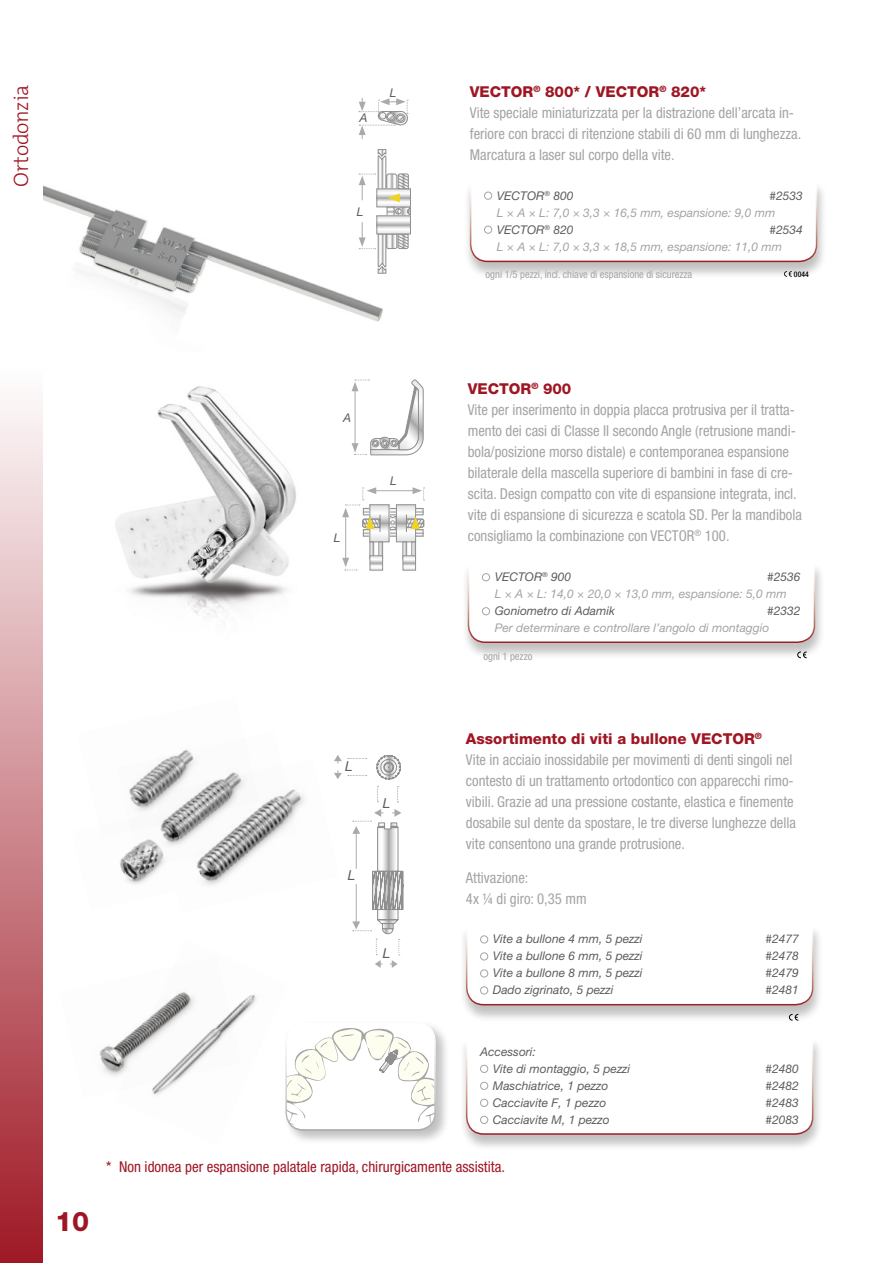
<style>
.page{position:relative;width:893px;height:1263px;background:#fff}
.page>*{position:absolute;margin:0;border:0;box-sizing:border-box;transform-origin:0 0}
.t1{font:800 27px "Helvetica Neue LT Pro";color:#9e1623}
.t2{font:300 21px "The Mix";letter-spacing:-.015em;color:#9e1623}
.t3{font:condensed 15px/21px "Helvetica Neue LT Pro";color:#a4a4a4}
.t4{font:condensed 15px "Helvetica Neue LT Pro";color:#9e1623}
.t5{font:italic 13.65px "Helvetica Neue LT Pro";color:#5d5d5c}
.t6{font:italic 12px/17px "Helvetica Neue LT Pro";color:#5d5d5c}
.t7{font:italic 12px/17px "Helvetica Neue LT Pro";color:#a4a4a4}
.t8{font:condensed 10.5px "Helvetica Neue LT Pro";color:#a4a4a4}
.t9{font:500 condensed 7.8px "Helvetica Neue LT Pro";color:#000}
.s1{font-weight:800;font-stretch:normal;color:#9e1623}
.s2{color:#5d5d5c}
</style>
<div class="page">
<img style="left:115px;top:386px;width:181px;height:232px">
<img style="left:99px;top:1046px;width:16px;height:30px">
<img style="left:121px;top:869px;width:34px;height:16px">
<img style="left:115px;top:992px;width:142px;height:103px">
<img style="left:155px;top:763px;width:184px;height:122px">
<img style="left:120px;top:763px;width:177px;height:106px">
<img style="left:120px;top:749px;width:139px;height:89px">
<div style="left:283px;top:1020px;width:167px;height:125px;background:#000;opacity:.25"></div>
<svg style="left:286px;top:1026px;width:149px;height:104px"></svg>
<div style="left:285px;top:1023px;width:151px;height:108px;border:2px solid #fff;border-radius:17px"></div>
<img style="left:43px;top:174px;width:340px;height:148px">
<div style="left:0;top:370px;width:43px;height:893px;background:linear-gradient(to bottom,#fefdfd,#9f1926)"></div>
<div style="left:461px;top:563px;width:364px;height:97px;background:#000;opacity:.25"></div>
<svg style="left:467px;top:563px;width:349px;height:81px"></svg>
<svg style="left:797px;top:651px;width:10px;height:7px"></svg>
<div style="left:459px;top:925px;width:364px;height:97px;background:#000;opacity:.25"></div>
<svg style="left:465px;top:925px;width:349px;height:81px"></svg>
<div style="left:459px;top:1037px;width:364px;height:115px;background:#000;opacity:.25"></div>
<svg style="left:465px;top:1037px;width:349px;height:98px"></svg>
<svg style="left:365px;top:531px;width:56px;height:3px"></svg>
<div style="left:363px;top:529px;width:60px;height:7px;border:1px solid #8f8f8f"></div>
<svg style="left:389px;top:510px;width:32px;height:3px"></svg>
<div style="left:363px;top:508px;width:60px;height:7px;border:1px solid #8f8f8f"></div>
<svg style="left:389px;top:516px;width:7px;height:13px"></svg>
<svg style="left:372px;top:507px;width:15px;height:33px"></svg>
<div style="left:370px;top:505px;width:19px;height:37px;border:1px solid #8f8f8f"></div>
<svg style="left:398px;top:507px;width:16px;height:33px"></svg>
<div style="left:396px;top:505px;width:20px;height:37px;border:1px solid #8f8f8f"></div>
<div style="left:370px;top:542px;width:4px;height:17px;border:1px solid #8f8f8f"></div>
<div style="left:379px;top:542px;width:4px;height:17px;border:1px solid #8f8f8f"></div>
<svg style="left:372px;top:557px;width:9px;height:9px"></svg>
<div style="left:370px;top:555px;width:13px;height:15px;border:1px solid #8f8f8f"></div>
<div style="left:403px;top:542px;width:4px;height:17px;border:1px solid #8f8f8f"></div>
<div style="left:412px;top:542px;width:4px;height:17px;border:1px solid #8f8f8f"></div>
<svg style="left:405px;top:557px;width:9px;height:9px"></svg>
<div style="left:403px;top:555px;width:13px;height:15px;border:1px solid #8f8f8f"></div>
<svg style="left:406px;top:515px;width:18px;height:17px"></svg>
<svg style="left:352px;top:379px;width:72px;height:77px"></svg>
<hr style="left:345px;top:515px;width:1px;height:45px;background:#ada9a8">
<svg style="left:342px;top:558px;width:15px;height:13px"></svg>
<hr style="left:374px;top:490px;width:41px;height:1px;background:#ada9a8">
<svg style="left:342px;top:487px;width:39px;height:45px"></svg>
<svg style="left:413px;top:487px;width:12px;height:14px"></svg>
<svg style="left:376px;top:755px;width:25px;height:24px"></svg>
<svg style="left:334px;top:771px;width:8px;height:8px"></svg>
<svg style="left:334px;top:755px;width:8px;height:8px"></svg>
<svg style="left:348px;top:758px;width:19px;height:1px"></svg>
<svg style="left:348px;top:775px;width:19px;height:1px"></svg>
<svg style="left:377px;top:786px;width:2px;height:16px"></svg>
<svg style="left:397px;top:786px;width:2px;height:17px"></svg>
<svg style="left:352px;top:809px;width:51px;height:159px"></svg>
<div style="left:463px;top:181px;width:364px;height:98px;background:#000;opacity:.25"></div>
<svg style="left:469px;top:181px;width:349px;height:82px"></svg>
<svg style="left:784px;top:271px;width:8px;height:6px"></svg>
<svg style="left:379px;top:218px;width:30px;height:5px"></svg>
<div style="left:377px;top:216px;width:34px;height:18px;border:1px solid #8f8f8f"></div>
<svg style="left:359px;top:98px;width:50px;height:41px"></svg>
<svg style="left:359px;top:149px;width:52px;height:68px"></svg>
<svg style="left:359px;top:223px;width:50px;height:51px"></svg>
<h2 class="t2" style="left:4px;top:187px;width:104px;rotate:-90deg">Ortodonzia</h2>
<p class="t6" style="left:359px;top:109px;width:10px">A</p>
<p class="t6" style="left:390px;top:84px;width:8px">L</p>
<p class="t6" style="left:357px;top:203px;width:8px">L</p>
<p class="t3" style="left:470px;top:81px;width:333px"><span class="s1">VECTOR</span><sup>®</sup> <span class="s1">800* / VECTOR</span><sup>®</sup> <span class="s1">820*<br></span>Vite speciale miniaturizzata per la distrazione dell’arcata in&shy;feriore con bracci di ritenzione stabili di 60 mm di lunghezza.<br>Marcatura a laser sul corpo della vite.</p>
<p class="t6" style="left:497px;top:187px;width:78px">VECTOR<sup>®</sup> 800</p>
<p class="t6" style="left:769px;top:187px;width:35px">#2533</p>
<p class="t7" style="left:497px;top:204px;width:280px">L × A × L: 7,0 × 3,3 × 16,5 mm, espansione: 9,0 mm<br><span class="s2">VECTOR</span><sup>®</sup> <span class="s2">820</span></p>
<p class="t6" style="left:769px;top:221px;width:35px">#2534</p>
<p class="t7" style="left:497px;top:238px;width:287px">L × A × L: 7,0 × 3,3 × 18,5 mm, espansione: 11,0 mm</p>
<p class="t8" style="left:486px;top:268px;width:208px">ogni 1/5 pezzi, incl. chiave di espansione di sicurezza</p>
<p class="t9" style="left:794px;top:269px;width:16px">0044</p>
<p class="t6" style="left:343px;top:409px;width:10px">A</p>
<p class="t6" style="left:334px;top:529px;width:8px">L</p>
<p class="t6" style="left:390px;top:472px;width:8px">L</p>
<p class="t3" style="left:468px;top:378px;width:336px"><span class="s1">VECTOR</span><sup>®</sup> <span class="s1">900<br></span>Vite per inserimento in doppia placca protrusiva per il tratta&shy;mento dei casi di Classe II secondo Angle (retrusione mandi&shy;bola/posizione morso distale) e contemporanea espansione bilaterale della mascella superiore di bambini in fase di cre&shy;scita. Design compatto con vite di espansione integrata, incl. vite di espansione di sicurezza e scatola SD. Per la mandibola consigliamo la combinazione con VECTOR<sup>®</sup> 100.</p>
<p class="t6" style="left:495px;top:568px;width:78px">VECTOR<sup>®</sup> 900</p>
<p class="t6" style="left:767px;top:568px;width:35px">#2536</p>
<p class="t7" style="left:495px;top:585px;width:293px">L × A × L: 14,0 × 20,0 × 13,0 mm, espansione: 5,0 mm</p>
<p class="t6" style="left:495px;top:602px;width:122px">Goniometro di Adamik</p>
<p class="t6" style="left:767px;top:602px;width:35px">#2332</p>
<p class="t7" style="left:495px;top:619px;width:276px">Per determinare e controllare l’angolo di montaggio</p>
<p class="t8" style="left:483px;top:650px;width:50px">ogni 1 pezzo</p>
<p class="t5" style="left:345px;top:757px;width:9px">L</p>
<p class="t5" style="left:348px;top:867px;width:9px">L</p>
<p class="t5" style="left:383px;top:795px;width:9px">L</p>
<p class="t5" style="left:383px;top:945px;width:9px">L</p>
<p class="t3" style="left:466px;top:728px;width:331px"><span class="s1">Assortimento di viti a bullone VECTOR</span><sup>®<br></sup>Vite in acciaio inossidabile per movimenti di denti singoli nel contesto di un trattamento ortodontico con apparecchi rimo&shy;vibili. Grazie ad una pressione costante, elastica e finemente dosabile sul dente da spostare, le tre diverse lunghezze della vite consentono una grande protrusione.</p>
<p class="t3" style="left:466px;top:867px;width:122px">Attivazione:<br>4x ¼ di giro: 0,35 mm</p>
<p class="t6" style="left:493px;top:930px;width:151px">Vite a bullone 4 mm, 5 pezzi</p>
<p class="t6" style="left:765px;top:930px;width:35px">#2477</p>
<p class="t6" style="left:493px;top:947px;width:151px">Vite a bullone 6 mm, 5 pezzi</p>
<p class="t6" style="left:765px;top:947px;width:35px">#2478</p>
<p class="t6" style="left:493px;top:964px;width:151px">Vite a bullone 8 mm, 5 pezzi</p>
<p class="t6" style="left:765px;top:964px;width:35px">#2479</p>
<p class="t6" style="left:493px;top:981px;width:122px">Dado zigrinato, 5 pezzi</p>
<p class="t6" style="left:765px;top:981px;width:35px">#2481</p>
<h1 class="t1" style="left:55px;top:1205px;width:36px">10</h1>
<p class="t6" style="left:493px;top:1043px;width:139px;text-indent:-13px">Accessori:<br>Vite di montaggio, 5 pezzi</p>
<p class="t6" style="left:765px;top:1060px;width:35px">#2480</p>
<p class="t6" style="left:493px;top:1077px;width:117px">Maschiatrice, 1 pezzo</p>
<p class="t6" style="left:765px;top:1077px;width:35px">#2482</p>
<p class="t6" style="left:493px;top:1094px;width:115px">Cacciavite F, 1 pezzo</p>
<p class="t6" style="left:765px;top:1094px;width:35px">#2483</p>
<p class="t6" style="left:493px;top:1111px;width:118px">Cacciavite M, 1 pezzo</p>
<p class="t6" style="left:765px;top:1111px;width:35px">#2083</p>
<p class="t4" style="left:106px;top:1158px;width:400px">* Non idonea per espansione palatale rapida, chirurgicamente assistita.</p>
</div>
